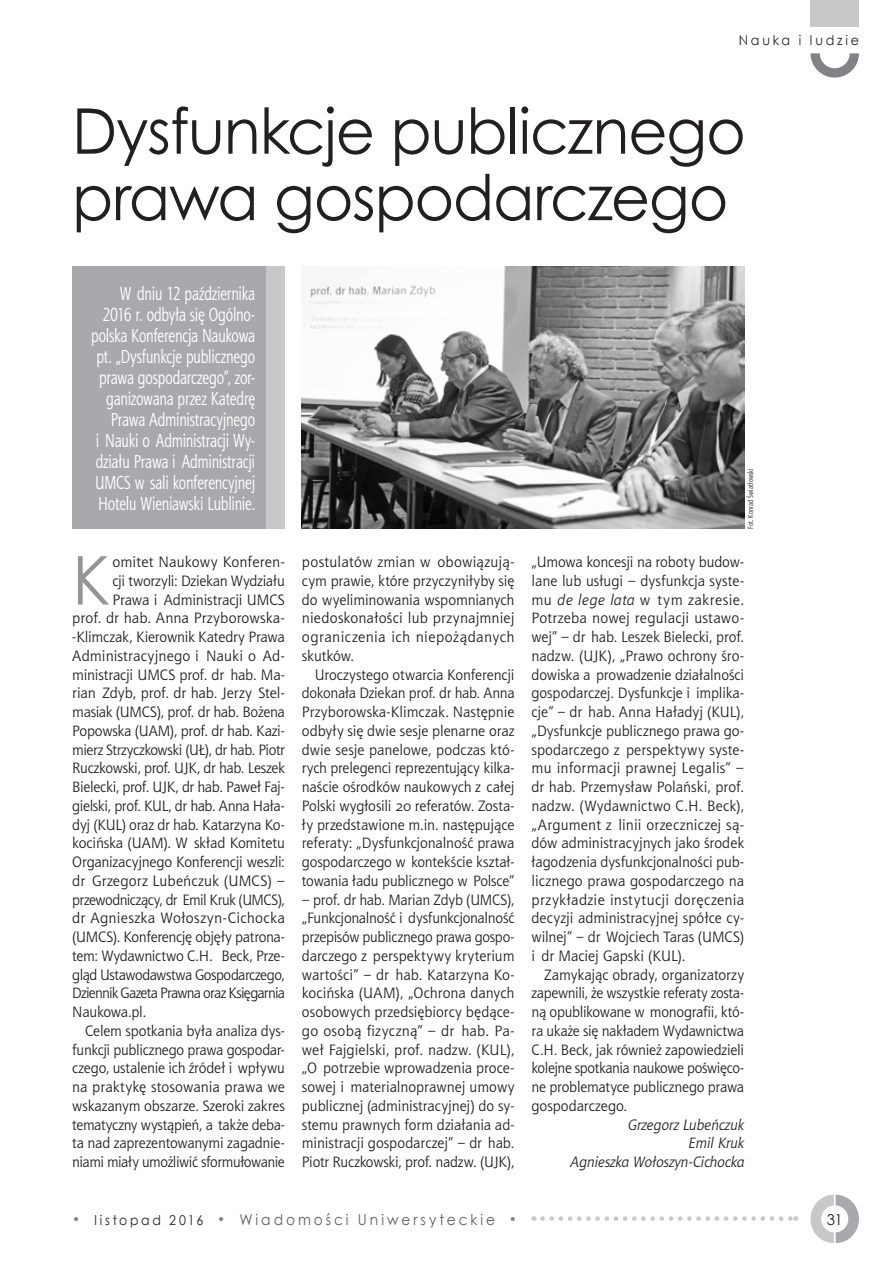
<style>
.page{position:relative;width:893px;height:1263px;background:#fff}
.page>*{position:absolute;margin:0;border:0;box-sizing:border-box;transform-origin:0 0}
.t1{font:67.2px "Century Gothic";color:#939598;scale:.96 1}
.t2{font:63px/66.4px "Century Gothic";letter-spacing:-.015em;color:#231f20;scale:.96 1}
.t3{font:18.75px/21px "Aerton Cnd EFN";letter-spacing:-.01em;color:#fff;text-align:right;scale:.95 1}
.t4{font:15px/18.8px "Aerton EFN";letter-spacing:-.01em;color:#231f20;text-align:justify}
.t5{font:15px "Aerton EFN";letter-spacing:-.03em;color:#231f20}
.t6{font:italic 15px/18.8px "Aerton EFN";letter-spacing:-.005em;color:#231f20;text-align:right}
.t7{font:15px "Aerton EFN";letter-spacing:.01em;color:#231f20}
.t8{font:15px "Century Gothic";letter-spacing:.215em;color:#5f5f62;scale:.92 1}
.t9{font:15px "Aerton EFN";letter-spacing:-.045em;color:#231f20}
.t10{font:15px "Aerton EFN";letter-spacing:.02em;color:#231f20}
.t11{font:15px "Aerton EFN";letter-spacing:.015em;color:#231f20}
.t12{font:15px "Century Gothic";color:#231f20}
.t13{font:13.5px "Century Gothic";letter-spacing:.22em;color:#231f20;scale:.94 1}
.t14{font:7.5px "Aerton Cnd EFN";letter-spacing:.015em;color:#231f20}
.s1{font-style:italic}
.s2{font-size:13.5px;color:#808285}
.s3{font-size:13.5px;color:#231f20}
</style>
<div class="page">
<svg style="left:542px;top:1216px;width:254px;height:5px"></svg>
<svg style="left:810px;top:1195px;width:49px;height:48px"></svg>
<div style="left:821px;top:1205px;width:27px;height:27px;background:#fff;border-radius:50%"></div>
<div style="left:810px;top:0;width:49px;height:27px;background:#c7c8ca"></div>
<svg style="left:810px;top:53px;width:49px;height:25px"></svg>
<div style="left:820px;top:38px;width:30px;height:30px;background:#fff;border-radius:50%"></div>
<img style="left:302px;top:266px;width:442px;height:263px">
<div style="left:72px;top:266px;width:213px;height:263px;background:#a8a9ad"></div>
<div style="left:266px;top:266px;width:19px;height:263px;background:#c7c8ca"></div>
<p class="t13" style="left:739px;top:31px;width:130px">Nauka i ludzie</p>
<h2 class="t2" style="left:72px;top:97px;width:703px">Dysfunkcje publicznego prawa gospodarczego</h2>
<p class="t3" style="left:91px;top:283px;width:174px">W dniu 12 października<br>2016 r. odbyła się Ogólno&shy;polska Konferencja Naukowa pt. „Dysfunkcje publicznego prawa gospodarczego”, zor&shy;ganizowana przez Katedrę<br>Prawa Administracyjnego<br>i Nauki o Administracji Wy&shy;działu Prawa i Administracji<br>UMCS w sali konferencyjnej<br>Hotelu Wieniawski Lublinie.</p>
<h1 class="t1" style="left:72px;top:533px;width:41px">K</h1>
<p class="t7" style="left:112px;top:553px;width:174px">omitet Naukowy Konferen-</p>
<p class="t4" style="left:112px;top:571px;width:174px">cji tworzyli: Dziekan Wydziału</p>
<p class="t4" style="left:112px;top:590px;width:174px">Prawa i Administracji UMCS</p>
<p class="t4" style="left:72px;top:609px;width:214px">prof. dr hab. Anna Przyborowska-</p>
<p class="t4" style="left:72px;top:627px;width:214px">-Klimczak, Kierownik Katedry Prawa</p>
<p class="t7" style="left:72px;top:647px;width:214px">Administracyjnego i Nauki o Ad-</p>
<p class="t4" style="left:72px;top:665px;width:214px">ministracji UMCS prof. dr hab. Ma-</p>
<p class="t4" style="left:72px;top:684px;width:214px">rian Zdyb, prof. dr hab. Jerzy Stel-</p>
<p class="t4" style="left:72px;top:702px;width:214px">masiak (UMCS), prof. dr hab. Bożena</p>
<p class="t4" style="left:72px;top:721px;width:214px">Popowska (UAM), prof. dr hab. Kazi-</p>
<p class="t5" style="left:72px;top:741px;width:214px">mierz Strzyczkowski (UŁ), dr hab. Piotr</p>
<p class="t4" style="left:72px;top:759px;width:214px">Ruczkowski, prof. UJK, dr hab. Leszek</p>
<p class="t4" style="left:72px;top:777px;width:214px">Bielecki, prof. UJK, dr hab. Paweł Faj-</p>
<p class="t4" style="left:72px;top:796px;width:214px">gielski, prof. KUL, dr hab. Anna Hała-</p>
<p class="t4" style="left:72px;top:815px;width:214px">dyj (KUL) oraz dr hab. Katarzyna Ko-</p>
<p class="t4" style="left:72px;top:834px;width:214px">kocińska (UAM). W skład Komitetu</p>
<p class="t4" style="left:72px;top:852px;width:214px">Organizacyjnego Konferencji weszli:</p>
<p class="t11" style="left:72px;top:872px;width:214px">dr Grzegorz Lubeńczuk (UMCS) –</p>
<p class="t5" style="left:72px;top:891px;width:214px">przewodniczący, dr Emil Kruk (UMCS),</p>
<p class="t10" style="left:72px;top:909px;width:214px">dr Agnieszka Wołoszyn-Cichocka</p>
<p class="t4" style="left:72px;top:927px;width:214px">(UMCS). Konferencję objęły patrona-</p>
<p class="t4" style="left:72px;top:946px;width:214px">tem: Wydawnictwo C.H. Beck, Prze-</p>
<p class="t4" style="left:72px;top:965px;width:214px">gląd Ustawodawstwa Gospodarczego,</p>
<p class="t9" style="left:72px;top:984px;width:214px">Dziennik Gazeta Prawna oraz Księgarnia</p>
<p class="t4" style="left:72px;top:1002px;width:76px">Naukowa.pl.</p>
<p class="t4" style="left:85px;top:1021px;width:201px">Celem spotkania była analiza dys-</p>
<p class="t4" style="left:72px;top:1040px;width:214px">funkcji publicznego prawa gospodar-</p>
<p class="t4" style="left:72px;top:1059px;width:214px">czego, ustalenie ich źródeł i wpływu</p>
<p class="t4" style="left:72px;top:1077px;width:214px">na praktykę stosowania prawa we</p>
<p class="t4" style="left:72px;top:1096px;width:214px">wskazanym obszarze. Szeroki zakres</p>
<p class="t4" style="left:72px;top:1115px;width:214px">tematyczny wystąpień, a także deba-</p>
<p class="t4" style="left:72px;top:1134px;width:214px">ta nad zaprezentowanymi zagadnie-</p>
<p class="t5" style="left:72px;top:1153px;width:214px">niami miały umożliwić sformułowanie</p>
<p class="t4" style="left:302px;top:552px;width:214px">postulatów zmian w obowiązują&shy;cym prawie, które przyczyniłyby się do wyeliminowania wspomnianych niedoskonałości lub przynajmniej ograniczenia ich niepożądanych skutków.</p>
<p class="t4" style="left:302px;top:665px;width:214px;text-indent:13px">Uroczystego otwarcia Konferencji dokonała Dziekan prof. dr hab. Anna Przyborowska-Klimczak. Następnie odbyły się dwie sesje plenarne oraz dwie sesje panelowe, podczas któ&shy;rych prelegenci reprezentujący kilka&shy;naście ośrodków naukowych z całej Polski wygłosili 20 referatów. Zosta&shy;ły przedstawione m.in. następujące referaty: „Dysfunkcjonalność prawa gospodarczego w kontekście kształ&shy;towania ładu publicznego w Polsce”</p>
<p class="t4" style="left:302px;top:890px;width:214px">– prof. dr hab. Marian Zdyb (UMCS), „Funkcjonalność i dysfunkcjonalność przepisów publicznego prawa gospo&shy;darczego z perspektywy kryterium wartości” – dr hab. Katarzyna Ko&shy;kocińska (UAM), „Ochrona danych osobowych przedsiębiorcy będące&shy;go osobą fizyczną” – dr hab. Pa&shy;weł Fajgielski, prof. nadzw. (KUL), „O potrzebie wprowadzenia proce&shy;sowej i materialnoprawnej umowy publicznej (administracyjnej) do sy&shy;stemu prawnych form działania ad&shy;ministracji gospodarczej” – dr hab.<br>Piotr Ruczkowski, prof. nadzw. (UJK),</p>
<p class="t14" style="left:746px;top:529px;width:62px;rotate:-90deg">Fot. Konrad Światłowski</p>
<p class="t4" style="left:531px;top:552px;width:214px">„Umowa koncesji na roboty budow&shy;lane lub usługi – dysfunkcja syste&shy;mu <span class="s1">de lege lata</span> w tym zakresie.<br>Potrzeba nowej regulacji ustawo&shy;wej” – dr hab. Leszek Bielecki, prof. nadzw. (UJK), „Prawo ochrony śro&shy;dowiska a prowadzenie działalności gospodarczej. Dysfunkcje i implika&shy;cje” – dr hab. Anna Haładyj (KUL), „Dysfunkcje publicznego prawa go&shy;spodarczego z perspektywy syste&shy;mu informacji prawnej Legalis” – dr hab. Przemysław Polański, prof. nadzw. (Wydawnictwo C.H. Beck), „Argument z linii orzeczniczej są&shy;dów administracyjnych jako środek łagodzenia dysfunkcjonalności pub&shy;licznego prawa gospodarczego na przykładzie instytucji doręczenia decyzji administracyjnej spółce cy&shy;wilnej” – dr Wojciech Taras (UMCS) i dr Maciej Gapski (KUL).</p>
<p class="t4" style="left:531px;top:965px;width:214px;text-indent:13px">Zamykając obrady, organizatorzy zapewnili, że wszystkie referaty zosta&shy;ną opublikowane w monografii, któ&shy;ra ukaże się nakładem Wydawnictwa C.H. Beck, jak również zapowiedzieli kolejne spotkania naukowe poświęco&shy;ne problematyce publicznego prawa gospodarczego.</p>
<p class="t6" style="left:570px;top:1115px;width:176px">Grzegorz Lubeńczuk<br>Emil Kruk<br>Agnieszka Wołoszyn-Cichocka</p>
<p class="t8" style="left:72px;top:1208px;width:485px"><span class="s2">•</span> <span class="s3">listopad 2016</span> <span class="s2">•</span> Wiadomości Uniwersyteckie <span class="s2">•</span></p>
<p class="t12" style="left:827px;top:1209px;width:18px">31</p>
</div>
